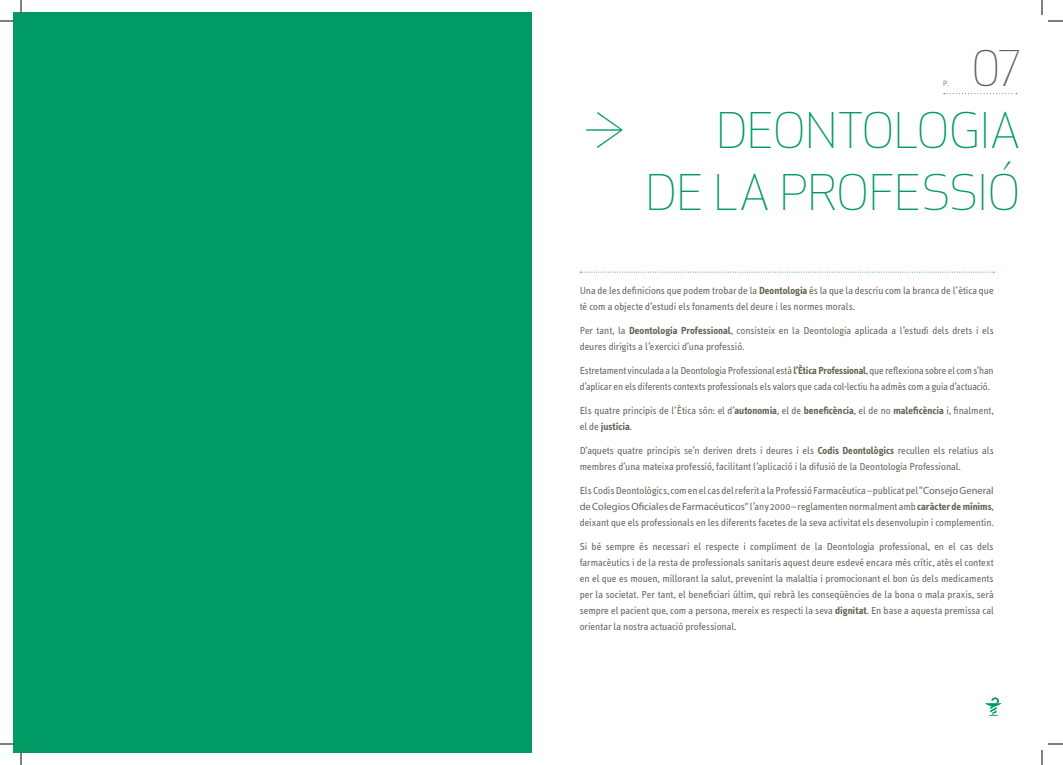
<style>
.page{position:relative;width:1063px;height:765px;background:#fff}
.page>*{position:absolute;margin:0;border:0;box-sizing:border-box;transform-origin:0 0}
.t1{font:48px/62px "Apex Sans C Light";letter-spacing:-.015em;color:#009a65;text-align:right}
.t2{font:48px "Apex Sans T Light";color:#646458}
.t3{font:10.5px/16px "Info Text";letter-spacing:-.005em;color:#646458}
.t4{font:10.5px "Myriad Pro";letter-spacing:-.005em;color:#646458}
.t5{font:7px "Apex Sans C Book";color:#646458}
.s1{font-weight:700}
.s2{font-family:"Myriad Pro"}
.s3{font-family:"Info Text"}
.s4{font-family:"Info Text";font-weight:700}
</style>
<div class="page">
<img style="left:985px;top:697px;width:17px;height:19px">
<div style="left:12px;top:12px;width:519px;height:740px;background:#009a65"></div>
<svg style="left:943px;top:93px;width:73px;height:1px"></svg>
<svg style="left:580px;top:272px;width:414px;height:1px"></svg>
<svg style="left:0;top:0;width:22px;height:22px"></svg>
<svg style="left:0;top:743px;width:22px;height:22px"></svg>
<svg style="left:1041px;top:0;width:21px;height:22px"></svg>
<svg style="left:1041px;top:743px;width:21px;height:22px"></svg>
<p class="t5" style="left:943px;top:79px;width:7px">P.</p>
<h1 class="t2" style="left:971px;top:38px;width:51px">07</h1>
<h1 class="t1" style="left:583px;top:99px;width:43px">≥</h1>
<h1 class="t1" style="left:645px;top:99px;width:376px">DEONTOLOGIA<br>DE LA PROFESSIÓ</h1>
<p class="t3" style="left:579px;top:282px;width:415px">Una de les definicions que podem trobar de la <span class="s1">Deontologia</span> és la que la descriu com la branca de l’ètica que té com a objecte d’estudi els fonaments del deure i les normes morals.</p>
<p class="t3" style="left:579px;top:322px;width:415px">Per tant, la <span class="s1">Deontologia Professional</span>, consisteix en la Deontologia aplicada a l’estudi dels drets i els deures dirigits a l’exercici d’una professió.</p>
<p class="t3" style="left:579px;top:362px;width:415px">Estretament vinculada a la Deontologia Professional està <span class="s1">l’Ètica Professional</span>, que reflexiona sobre el com s’han d’aplicar en els diferents contexts professionals els valors que cada col·lectiu ha admès com a guia d’actuació.</p>
<p class="t3" style="left:579px;top:402px;width:415px">Els quatre principis de l’Ètica són: el d’<span class="s1">autonomia</span>, el de <span class="s1">beneficència</span>, el de no <span class="s1">maleficència</span> i, finalment, el de <span class="s1">justícia</span>.</p>
<p class="t3" style="left:579px;top:442px;width:415px">D’aquets quatre principis se’n deriven drets i deures i els <span class="s1">Codis Deontològics</span> recullen els relatius als membres d’una mateixa professió, facilitant l’aplicació i la difusió de la Deontologia Professional.</p>
<p class="t3" style="left:579px;top:482px;width:415px">Els Codis Deontològics, com en el cas del referit a la Professió Farmacèutica –publicat pel “<span class="s2">Consejo General</span></p>
<p class="t4" style="left:579px;top:500px;width:415px">de Colegios Oficiales de Farmacéuticos” <span class="s3">l’any 2000– reglamenten normalment amb</span> <span class="s4">caràcter de mínims</span><span class="s3">,</span></p>
<p class="t3" style="left:579px;top:514px;width:415px">deixant que els professionals en les diferents facetes de la seva activitat els desenvolupin i complementin.</p>
<p class="t3" style="left:579px;top:538px;width:415px;text-align:justify">Si bé sempre és necessari el respecte i compliment de la Deontologia professional, en el cas dels farmacèutics i de la resta de professionals sanitaris aquest deure esdevé encara més crític, atès el context en el que es mouen, millorant la salut, prevenint la malaltia i promocionant el bon ús dels medicaments per la societat. Per tant, el beneficiari últim, qui rebrà les conseqüències de la bona o mala praxis, serà sempre el pacient que, com a persona, mereix es respecti la seva <span class="s1">dignitat</span>. En base a aquesta premissa cal orientar la nostra actuació professional.</p>
</div>
